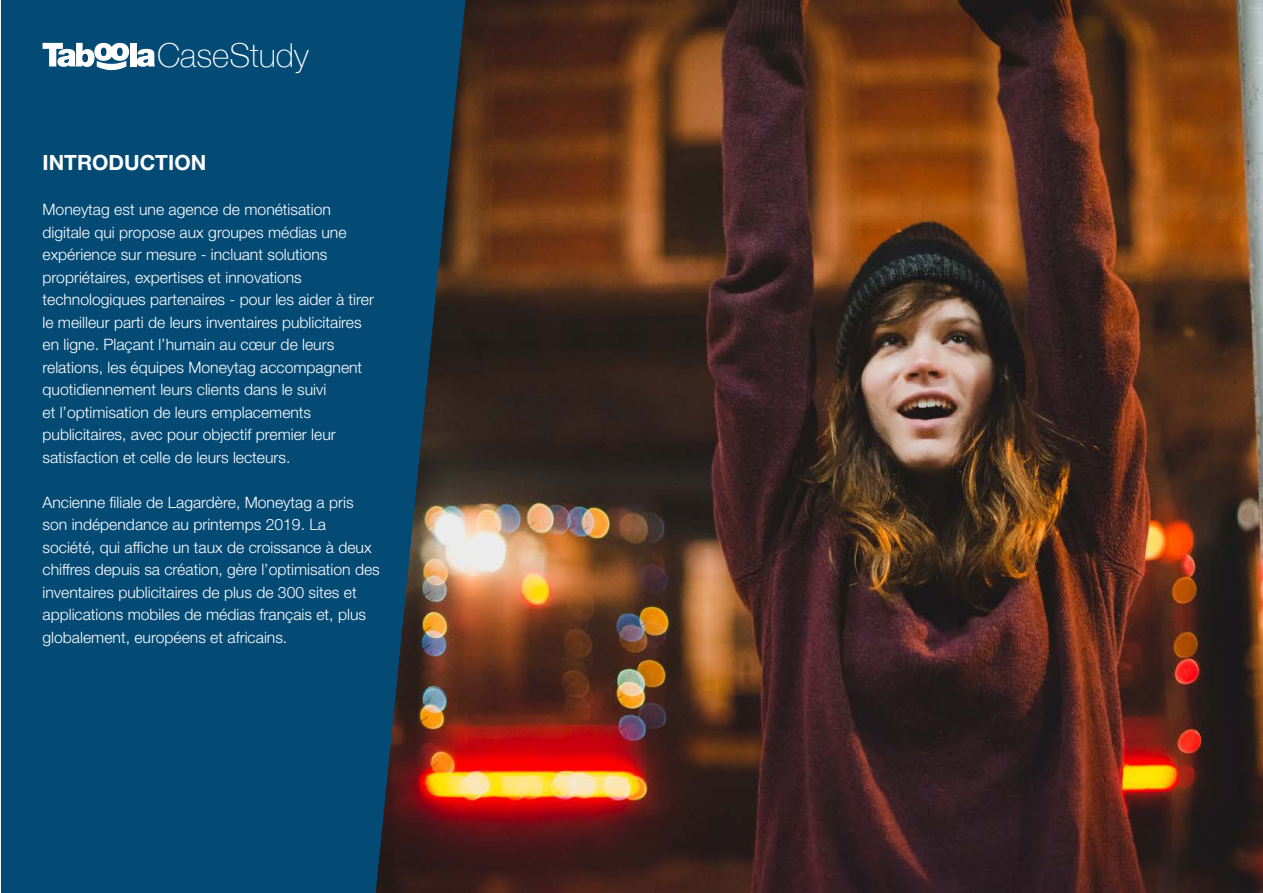
<style>
.page{position:relative;width:1263px;height:893px;background:#fff}
.page>*{position:absolute;margin:0;border:0;box-sizing:border-box;transform-origin:0 0}
.t1{font:100 33px "Helvetica Neue";color:#fff}
.t2{font:700 21px "Helvetica Neue LT Std";color:#fff}
.t3{font:300 15.75px/22.5px "Helvetica Neue LT Std";color:#fff}
</style>
<div class="page">
<img style="left:465px;top:0;width:798px;height:893px">
<svg style="left:1px;top:0;width:464px;height:893px;background:#0c486e"></svg>
<div style="left:130px;top:43px;width:6px;height:23px;background:#fff"></div>
<svg style="left:137px;top:49px;width:18px;height:18px"></svg>
<svg style="left:43px;top:43px;width:86px;height:27px"></svg>
<h1 class="t1" style="left:157px;top:30px;width:153px">CaseStudy</h1>
<h2 class="t2" style="left:43px;top:150px;width:165px">INTRODUCTION</h2>
<p class="t3" style="left:43px;top:198px;width:333px">Moneytag est une agence de monétisation digitale qui propose aux groupes médias une expérience sur mesure - incluant solutions propriétaires, expertises et innovations technologiques partenaires - pour les aider à tirer le meilleur parti de leurs inventaires publicitaires en ligne. Plaçant l’humain au cœur de leurs relations, les équipes Moneytag accompagnent quotidiennement leurs clients dans le suivi<br>et l’optimisation de leurs emplacements publicitaires, avec pour objectif premier leur satisfaction et celle de leurs lecteurs.</p>
<p class="t3" style="left:43px;top:491px;width:339px">Ancienne filiale de Lagardère, Moneytag a pris son indépendance au printemps 2019. La société, qui affiche un taux de croissance à deux chiffres depuis sa création, gère l’optimisation des inventaires publicitaires de plus de 300 sites et applications mobiles de médias français et, plus globalement, européens et africains.</p>
</div>
